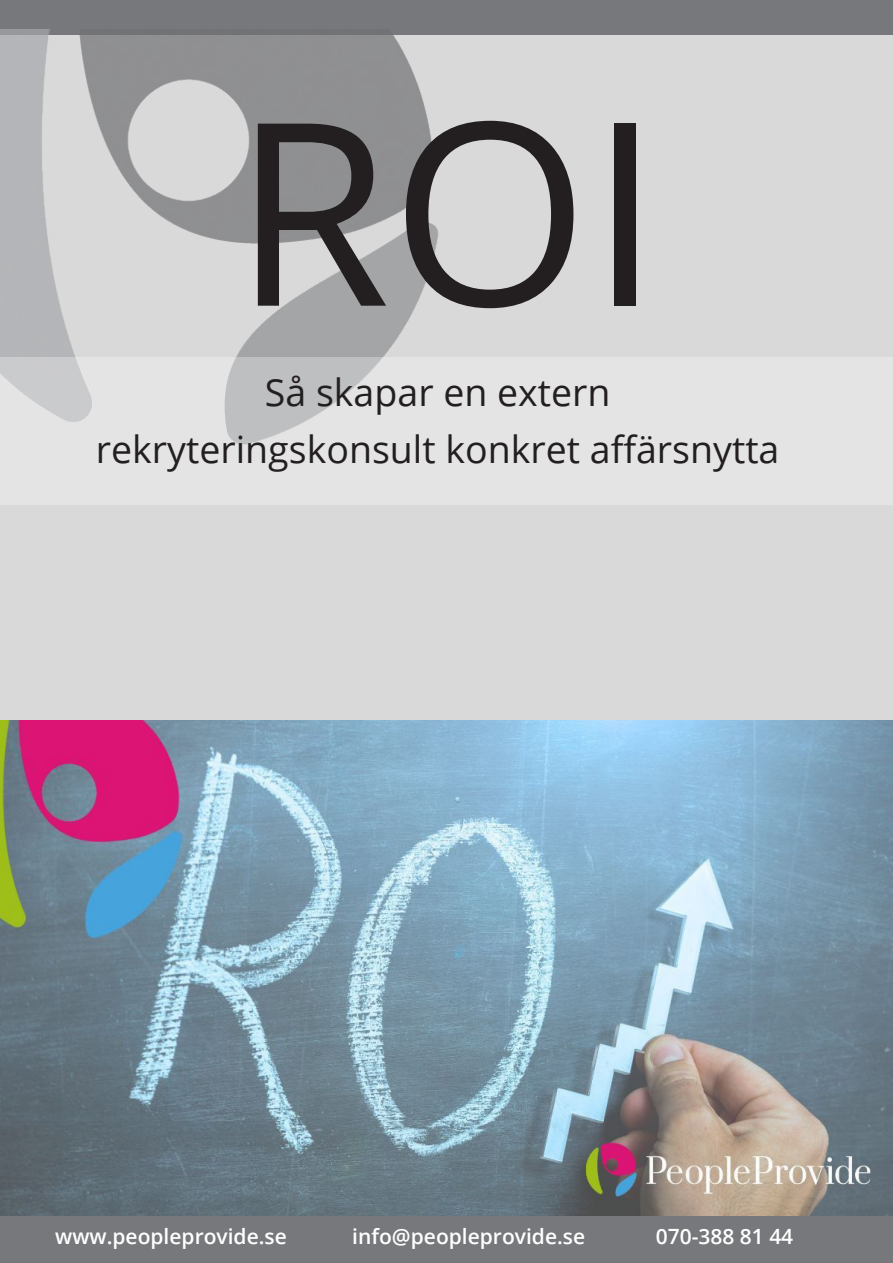
<style>
.page{position:relative;width:893px;height:1263px;background:#d9d9d9}
.page>*{position:absolute;margin:0;border:0;box-sizing:border-box;transform-origin:0 0}
.t1{font:255px "Open Sans";color:#231f20}
.t2{font:37.5px "Open Sans";color:#231f20}
.t3{font:600 21px "Open Sans";color:#fff}
</style>
<div class="page">
<img style="left:0;top:720px;width:893px;height:496px">
<div style="left:0;top:0;width:893px;height:34px;background:#76787b"></div>
<div style="left:0;top:1216px;width:893px;height:47px;background:#76787b"></div>
<img style="left:0;top:30px;width:621px;height:327px">
<svg style="left:0;top:357px;width:893px;height:148px;fill:#e4e4e4"></svg>
<p class="t1" style="left:233px;top:38px;width:429px">ROI</p>
<p class="t2" style="left:265px;top:367px;width:347px">Så skapar en extern</p>
<p class="t2" style="left:96px;top:424px;width:685px">rekryteringskonsult konkret affärsnytta</p>
<p class="t3" style="left:55px;top:1222px;width:233px">www.peopleprovide.se</p>
<p class="t3" style="left:352px;top:1222px;width:234px">info@peopleprovide.se</p>
<p class="t3" style="left:656px;top:1222px;width:139px">070-388 81 44</p>
</div>
